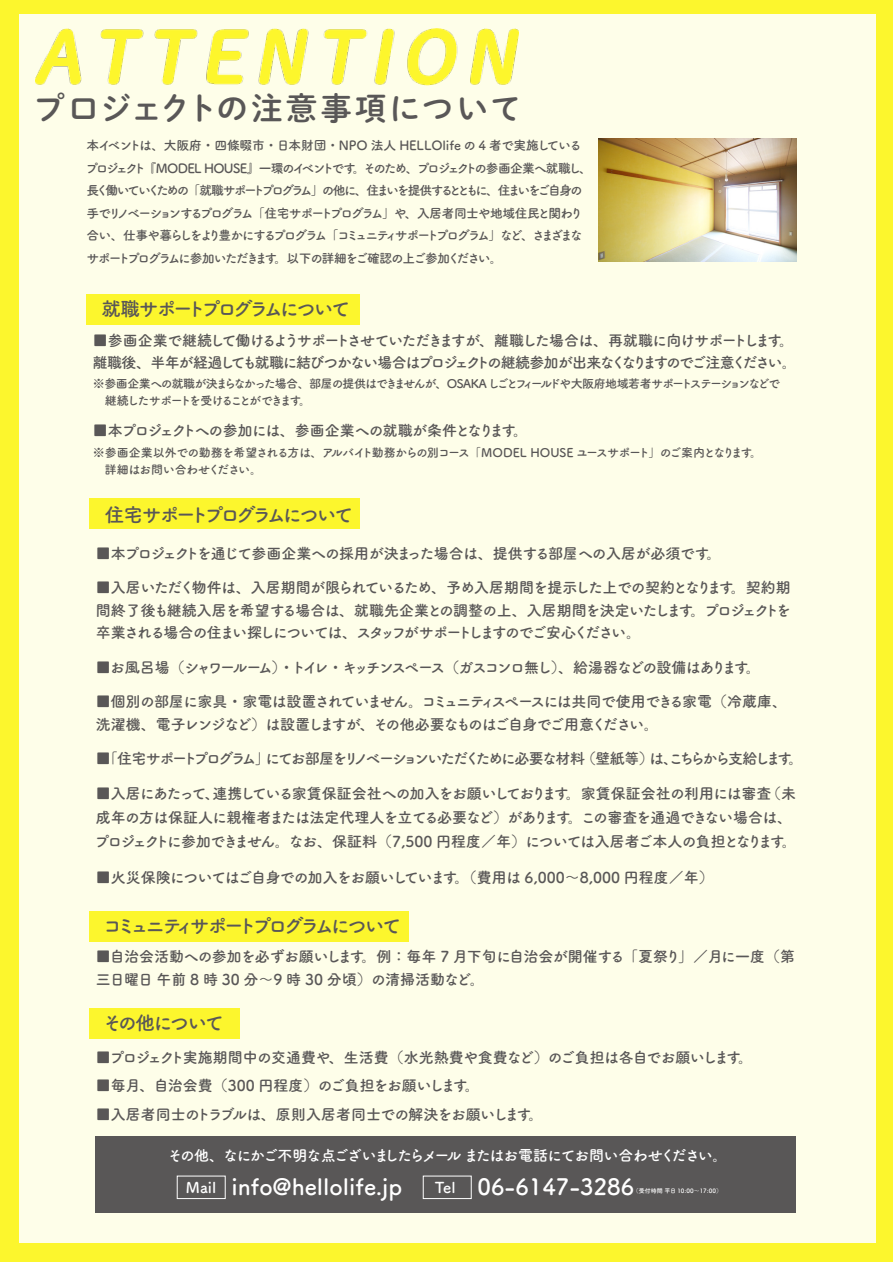
<style>
.page{position:relative;width:893px;height:1263px;background:#fff}
.page>*{position:absolute;margin:0;border:0;box-sizing:border-box;transform-origin:0 0}
.t1{font:31.5px "Shuei M Go Std B";letter-spacing:.075em;color:#595757}
.t2{font:700 22.5px "Tsuku A Rd Gothic";color:#fff}
.t3{font:700 19.5px "Tsuku A Rd Gothic";letter-spacing:-.17em;color:#595757}
.t4{font:700 19.5px "Tsuku A Rd Gothic";letter-spacing:-.115em;color:#595757}
.t5{font:700 15px/22.5px "Tsuku A Rd Gothic";letter-spacing:-.07em;color:#595757;text-align:justify}
.t6{font:700 15px/22.5px "Tsuku A Rd Gothic";letter-spacing:-.1em;color:#595757}
.t7{font:700 15px "Tsuku A Rd Gothic";letter-spacing:-.045em;color:#595757}
.t8{font:700 15px/22.5px "Tsuku A Rd Gothic";letter-spacing:-.09em;color:#595757}
.t9{font:700 15px/22.5px "Tsuku A Rd Gothic";letter-spacing:-.03em;color:#595757}
.t10{font:700 15px "Tsuku A Rd Gothic";letter-spacing:-.16em;color:#595757}
.t11{font:700 15px "Tsuku A Rd Gothic";letter-spacing:-.145em;color:#595757}
.t12{font:700 15px "Tsuku A Rd Gothic";letter-spacing:-.05em;color:#595757}
.t13{font:700 15px "Tsuku A Rd Gothic";letter-spacing:-.1em;color:#fff}
.t14{font:700 15px "Tsuku A Rd Gothic";letter-spacing:-.04em;color:#595757}
.t15{font:700 15px "Tsuku A Rd Gothic";letter-spacing:-.015em;color:#595757}
.t16{font:700 12.75px/22.5px "Tsuku A Rd Gothic";letter-spacing:-.165em;color:#595757}
.t17{font:700 12px/16.5px "Tsuku A Rd Gothic";letter-spacing:-.125em;color:#595757}
.t18{font:700 12px/16.5px "Tsuku A Rd Gothic";letter-spacing:-.05em;color:#595757}
.t19{font:700 6px "Tsuku A Rd Gothic";color:#fff}
.s1{font-size:15px}
</style>
<div class="page">
<div style="left:0;top:1px;width:893px;height:1261px;background:#fcf62d"></div>
<div style="left:19px;top:14px;width:856px;height:1229px;background:#fefee9"></div>
<img style="left:35px;top:28px;width:483px;height:57px">
<img style="left:598px;top:139px;width:198px;height:122px">
<div style="left:86px;top:295px;width:273px;height:30px;background:#fcf62d"></div>
<div style="left:89px;top:499px;width:270px;height:30px;background:#fcf62d"></div>
<div style="left:89px;top:911px;width:320px;height:30px;background:#fcf62d"></div>
<div style="left:89px;top:1009px;width:150px;height:30px;background:#fcf62d"></div>
<div style="left:95px;top:1136px;width:701px;height:77px;background:#595757"></div>
<div style="left:177px;top:1176px;width:49px;height:23px;border:1px solid #fff"></div>
<div style="left:423px;top:1176px;width:49px;height:23px;border:1px solid #fff"></div>
<h1 class="t1" style="left:33px;top:85px;width:490px">プロジェクトの注意事項について</h1>
<p class="t16" style="left:85px;top:133px;width:508px">本イベントは、大阪府・四條畷市・日本財団・NPO 法人 HELLOlife の 4 者で実施しているプロジェクト『MODEL HOUSE』一環のイベントです。そのため、プロジェクトの参画企業へ就職し、長く働いていくための「就職サポートプログラム」の他に、住まいを提供するとともに、住まいをご自身の手でリノベーションするプログラム「住宅サポートプログラム」や、入居者同士や地域住民と関わり合い、仕事や暮らしをより豊かにするプログラム「コミュニティサポートプログラム」など、さまざまなサポートプログラムに参加いただきます。以下の詳細をご確認の上ご参加ください。</p>
<h3 class="t3" style="left:102px;top:294px;width:250px">就職サポートプログラムについて</h3>
<p class="t6" style="left:93px;top:328px;width:705px">■参画企業で継続して働けるようサポートさせていただきますが、離職した場合は、再就職に向けサポートします。離職後、半年が経過しても就職に結びつかない場合はプロジェクトの継続参加が出来なくなりますのでご注意ください。</p>
<p class="t17" style="left:93px;top:375px;width:689px">※参画企業への就職が決まらなかった場合、部屋の提供はできませんが、OSAKA しごとフィールドや大阪府地域若者サポートステーションなどで　継続したサポートを受けることができます。</p>
<p class="t5" style="left:93px;top:418px;width:437px">■本プロジェクトへの参加には、参画企業への就職が条件となります。</p>
<p class="t18" style="left:93px;top:444px;width:671px">※参画企業以外での勤務を希望される方は、アルバイト勤務からの別コース「MODEL HOUSE ユースサポート」のご案内となります。　詳細はお問い合わせください。</p>
<h3 class="t3" style="left:105px;top:499px;width:250px">住宅サポートプログラムについて</h3>
<p class="t7" style="left:96px;top:541px;width:627px">■本プロジェクトを通じて参画企業への採用が決まった場合は、提供する部屋への入居が必須です。</p>
<p class="t5" style="left:96px;top:575px;width:697px">■入居いただく物件は、入居期間が限られているため、予め入居期間を提示した上での契約となります。契約期間終了後も継続入居を希望する場合は、就職先企業との調整の上、入居期間を決定いたします。プロジェクトを卒業される場合の住まい探しについては、スタッフがサポートしますのでご安心ください。</p>
<p class="t11" style="left:96px;top:655px;width:666px">■お風呂場（シャワールーム）・トイレ・キッチンスペース（ガスコンロ無し）、給湯器などの設備はあります。</p>
<p class="t8" style="left:96px;top:689px;width:693px">■個別の部屋に家具・家電は設置されていません。コミュニティスペースには共同で使用できる家電（冷蔵庫、洗濯機、電子レンジなど）は設置しますが、その他必要なものはご自身でご用意ください。</p>
<p class="t10" style="left:96px;top:747px;width:709px">■「住宅サポートプログラム」にてお部屋をリノベーションいただくために必要な材料（壁紙等）は、こちらから支給します。</p>
<p class="t5" style="left:94px;top:780px;width:704px;line-height:24px;text-align:left">■入居にあたって、連携している家賃保証会社への加入をお願いしております。家賃保証会社の利用には審査（未成年の方は保証人に親権者または法定代理人を立てる必要など）があります。この審査を通過できない場合は、プロジェクトに参加できません。なお、保証料（7,500 円程度／年）については入居者ご本人の負担となります。</p>
<p class="t12" style="left:96px;top:865px;width:620px">■火災保険についてはご自身での加入をお願いしています。（費用は 6,000～8,000 円程度／年）</p>
<h3 class="t3" style="left:103px;top:910px;width:300px">コミュニティサポートプログラムについて</h3>
<p class="t9" style="left:96px;top:944px;width:701px">■自治会活動への参加を必ずお願いします。例：毎年 7 月下旬に自治会が開催する「夏祭り」／月に一度（第三日曜日 午前 8 時 30 分～9 時 30 分頃）の清掃活動など。</p>
<h3 class="t4" style="left:102px;top:1008px;width:123px">その他について</h3>
<p class="t7" style="left:96px;top:1045px;width:659px">■プロジェクト実施期間中の交通費や、生活費（水光熱費や食費など）のご負担は各自でお願いします。</p>
<p class="t15" style="left:96px;top:1074px;width:385px">■毎月、自治会費（300 円程度）のご負担をお願いします。</p>
<p class="t14" style="left:96px;top:1102px;width:449px">■入居者同士のトラブルは、原則入居者同士での解決をお願いします。</p>
<p class="t13" style="left:168px;top:1144px;width:562px">その他、なにかご不明な点ございましたらメール またはお電話にてお問い合わせください。</p>
<h2 class="t2" style="left:186px;top:1169px;width:218px"><span class="s1">Mail</span> info@hellolife.jp</h2>
<h2 class="t2" style="left:435px;top:1169px;width:201px"><span class="s1">Tel</span> 06-6147-3286</h2>
<p class="t19" style="left:633px;top:1186px;width:91px">（受付時間 平日 10:00～17:00）</p>
</div>
